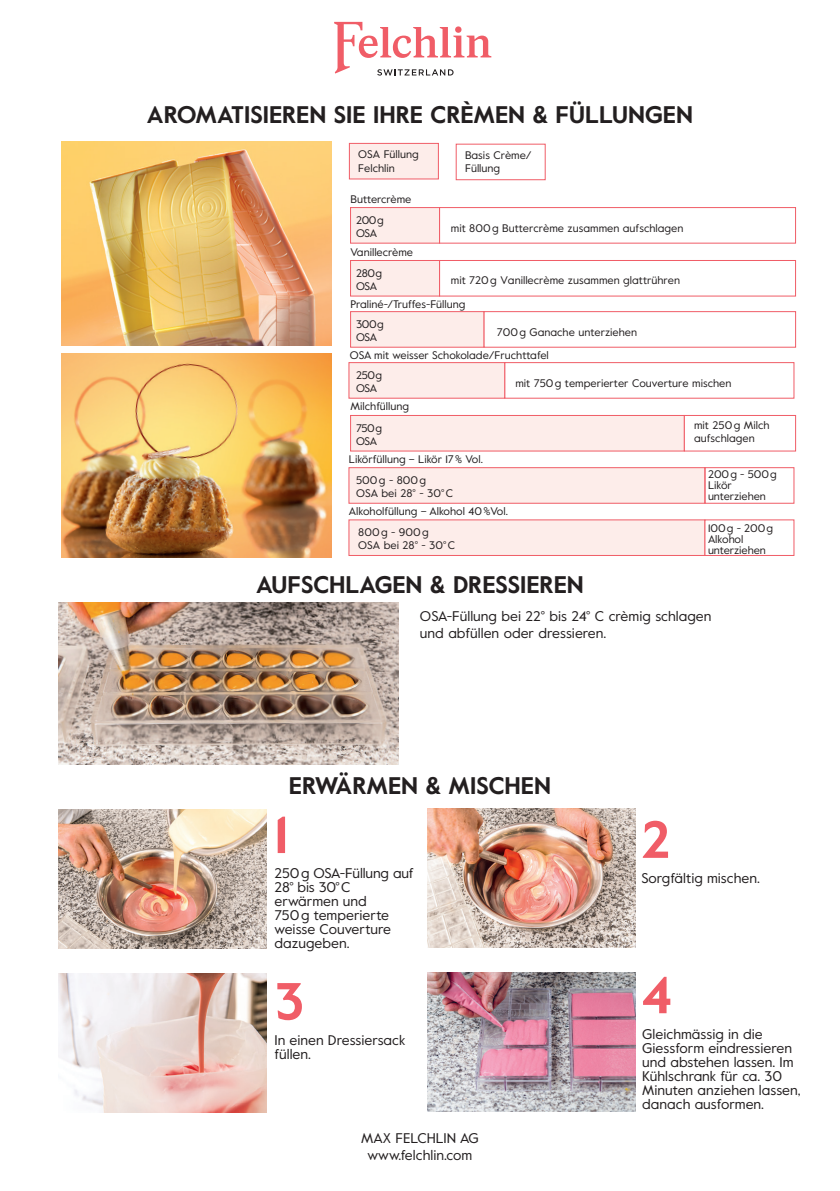
<style>
.page{position:relative;width:840px;height:1191px;background:#fff}
.page>*{position:absolute;margin:0;border:0;box-sizing:border-box;transform-origin:0 0}
.t1{font:700 52px "Value";color:#f05d67}
.t2{font:700 24px "Value";color:#231f20}
.t3{font:14px/14px "Value";color:#231f20}
.t4{font:11px/13.2px "Value";color:#231f20}
</style>
<div class="page">
<div style="left:439px;top:207px;width:356px;height:36px;background:#fff;border:1px solid #f05d67"></div>
<div style="left:350px;top:207px;width:89px;height:36px;background:#fdedea;border:1px solid #f05d67"></div>
<div style="left:439px;top:260px;width:356px;height:36px;background:#fff;border:1px solid #f05d67"></div>
<div style="left:350px;top:260px;width:89px;height:36px;background:#fdedea;border:1px solid #f05d67"></div>
<div style="left:350px;top:415px;width:334px;height:36px;background:#fdedea;border:1px solid #f05d67"></div>
<div style="left:683px;top:415px;width:112px;height:36px;background:#fff;border:1px solid #f05d67"></div>
<div style="left:350px;top:311px;width:134px;height:36px;background:#fdedea;border:1px solid #f05d67"></div>
<div style="left:483px;top:311px;width:312px;height:36px;background:#fff;border:1px solid #f05d67"></div>
<div style="left:504px;top:362px;width:289px;height:36px;background:#fff;border:1px solid #f05d67"></div>
<div style="left:348px;top:362px;width:156px;height:36px;background:#fdedea;border:1px solid #f05d67"></div>
<div style="left:349px;top:143px;width:89px;height:36px;background:#fdedea;border:1px solid #f05d67"></div>
<div style="left:456px;top:144px;width:89px;height:36px;background:#fff;border:1px solid #f05d67"></div>
<div style="left:348px;top:467px;width:356px;height:36px;background:#fdedea;border:1px solid #f05d67"></div>
<div style="left:704px;top:467px;width:89px;height:36px;border:1px solid #f05d67"></div>
<div style="left:348px;top:520px;width:356px;height:35px;background:#fdedea"></div>
<img style="left:62px;top:142px;width:269px;height:204px">
<img style="left:59px;top:602px;width:339px;height:162px">
<img style="left:59px;top:809px;width:207px;height:139px">
<img style="left:427px;top:808px;width:208px;height:139px">
<img style="left:59px;top:974px;width:207px;height:138px">
<img style="left:427px;top:972px;width:208px;height:139px">
<svg style="left:334px;top:22px;width:157px;height:54px"></svg>
<img style="left:62px;top:354px;width:269px;height:204px">
<h2 class="t2" style="left:147px;top:98px;width:547px">AROMATISIEREN SIE IHRE CRÈMEN &amp; FÜLLUNGEN</h2>
<p class="t4" style="left:358px;top:148px;width:62px">OSA Füllung<br>Felchlin</p>
<p class="t4" style="left:465px;top:148px;width:68px">Basis Crème/<br>Füllung</p>
<p class="t4" style="left:350px;top:192px;width:62px">Buttercrème</p>
<p class="t4" style="left:356px;top:213px;width:29px">200g<br>OSA</p>
<p class="t4" style="left:356px;top:266px;width:28px">280g<br>OSA</p>
<p class="t4" style="left:356px;top:317px;width:29px">300g<br>OSA</p>
<p class="t4" style="left:356px;top:368px;width:28px">250g<br>OSA</p>
<p class="t4" style="left:356px;top:421px;width:27px">750g<br>OSA</p>
<p class="t4" style="left:450px;top:221px;width:234px">mit 800g Buttercrème zusammen aufschlagen</p>
<p class="t4" style="left:350px;top:245px;width:64px">Vanillecrème</p>
<p class="t4" style="left:450px;top:274px;width:230px">mit 720g Vanillecrème zusammen glattrühren</p>
<p class="t4" style="left:350px;top:297px;width:116px">Praliné-/Truffes-Füllung</p>
<p class="t4" style="left:496px;top:325px;width:142px">700g Ganache unterziehen</p>
<p class="t4" style="left:349px;top:348px;width:200px">OSA mit weisser Schokolade/Fruchttafel</p>
<p class="t4" style="left:515px;top:376px;width:217px">mit 750g temperierter Couverture mischen</p>
<p class="t4" style="left:350px;top:400px;width:60px">Milchfüllung</p>
<p class="t4" style="left:693px;top:418px;width:77px">mit 250g Milch aufschlagen</p>
<p class="t4" style="left:356px;top:448px;width:128px;line-height:21.4px;text-indent:-7px">Likörfüllung – Likör 17% Vol.<br>500g - 800g</p>
<p class="t4" style="left:356px;top:486px;width:98px">OSA bei 28° - 30°C</p>
<p class="t4" style="left:358px;top:500px;width:151px;line-height:21.2px;text-indent:-9px">Alkoholfüllung – Alkohol 40%Vol.<br>800g - 900g</p>
<p class="t4" style="left:358px;top:538px;width:98px">OSA bei 28° - 30°C</p>
<h2 class="t2" style="left:256px;top:567px;width:329px">AUFSCHLAGEN &amp; DRESSIEREN</h2>
<p class="t4" style="left:707px;top:468px;width:70px;line-height:11px">200g - 500g<br>Likör unterziehen</p>
<p class="t4" style="left:707px;top:522px;width:67px;line-height:11px">100g - 200g<br>Alkohol unterziehen</p>
<p class="t3" style="left:420px;top:607px;width:293px;line-height:16.8px">OSA-Füllung bei 22° bis 24° C crèmig schlagen und abfüllen oder dressieren.</p>
<h2 class="t2" style="left:289px;top:769px;width:263px">ERWÄRMEN &amp; MISCHEN</h2>
<h1 class="t1" style="left:274px;top:799px;width:15px">1</h1>
<p class="t3" style="left:274px;top:866px;width:141px">250g OSA-Füllung auf<br>28° bis 30°C erwärmen und<br>750g temperierte weisse Couverture dazugeben.</p>
<h1 class="t1" style="left:274px;top:965px;width:31px">3</h1>
<p class="t3" style="left:274px;top:1032px;width:132px">In einen Dressiersack füllen.</p>
<p class="t3" style="left:361px;top:1129px;width:119px;line-height:16.8px;text-align:center">MAX FELCHLIN AG www.felchlin.com</p>
<h1 class="t1" style="left:641px;top:803px;width:30px">2</h1>
<p class="t3" style="left:641px;top:871px;width:120px">Sorgfältig mischen.</p>
<h1 class="t1" style="left:642px;top:959px;width:31px">4</h1>
<p class="t3" style="left:642px;top:1026px;width:160px">Gleichmässig in die<br>Giessform eindressieren und abstehen lassen. Im<br>Kühlschrank für ca. 30<br>Minuten anziehen lassen, danach ausformen.</p>
</div>
